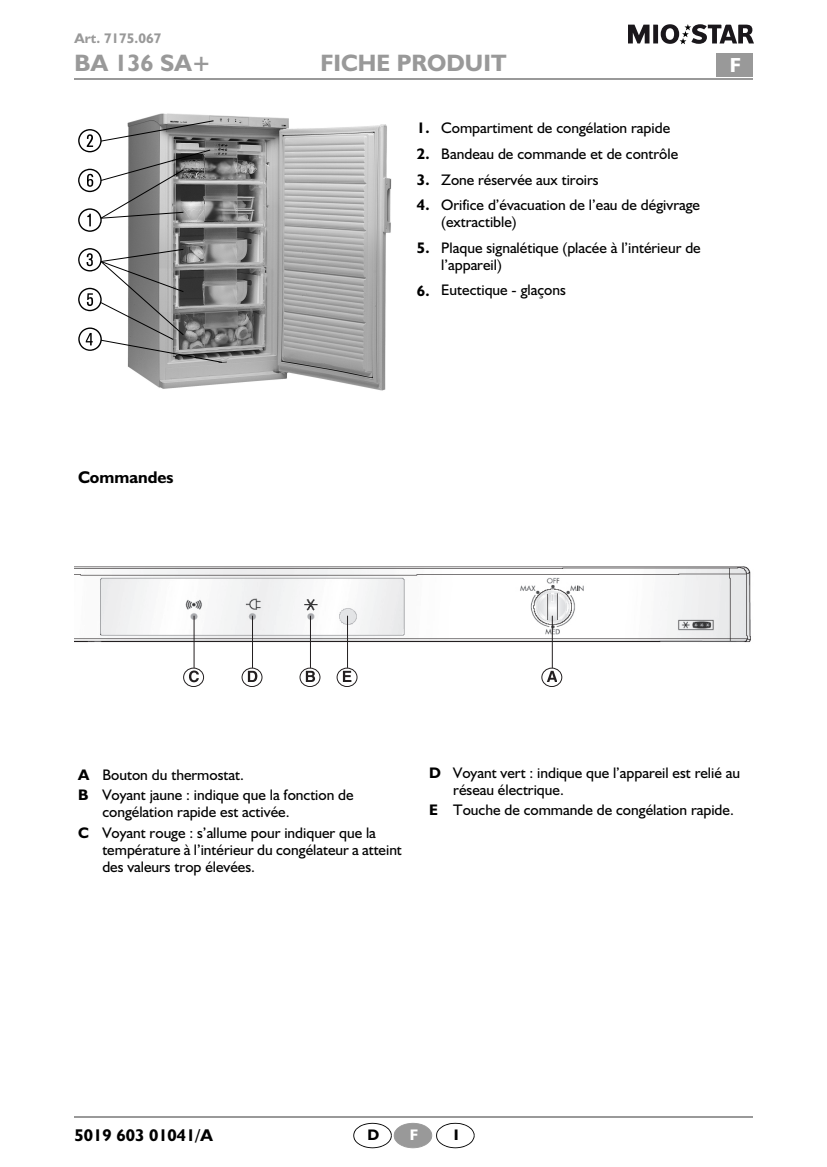
<style>
.page{position:relative;width:827px;height:1167px;background:#fff}
.page>*{position:absolute;margin:0;border:0;box-sizing:border-box;transform-origin:0 0}
.t1{font:700 23.8px "Humanist 521 BT";color:#999}
.t2{font:700 20.47px "Humanist 521 BT";color:#fff}
.t3{font:700 16.97px "Humanist 521 BT";color:#000}
.t4{font:15.4px/17px "Humanist 521 BT";color:#000}
.t5{font:700 15.4px "Humanist 521 BT";color:#000}
.t6{font:700 15.4px "Humanist 521 BT";color:#fff}
.t7{font:700 14px "Humanist 521 BT";color:#999}
.s1{font-weight:700}
</style>
<div class="page">
<div style="left:716px;top:53px;width:36px;height:23px;background:#999"></div>
<svg style="left:752px;top:53px;width:1px;height:24px"></svg>
<hr style="left:716px;top:76px;width:36px;height:1px;background:#999">
<hr style="left:75px;top:78px;width:678px;height:2px;background:#999">
<hr style="left:75px;top:1116px;width:678px;height:1px;background:#999">
<svg style="left:353px;top:1123px;width:121px;height:25px"></svg>
<img style="left:127px;top:113px;width:265px;height:278px">
<svg style="left:78px;top:248px;width:145px;height:115px"></svg>
<svg style="left:78px;top:120px;width:136px;height:112px"></svg>
<img style="left:74px;top:566px;width:677px;height:77px">
<svg style="left:183px;top:615px;width:374px;height:72px"></svg>
<div style="left:541px;top:668px;width:21px;height:19px;border:1px solid #231f20;border-radius:50%"></div>
<svg style="left:628px;top:24px;width:125px;height:20px"></svg>
<p class="t7" style="left:75px;top:30px;width:88px">Art. 7175.067</p>
<h1 class="t1" style="left:75px;top:48px;width:138px">BA 136 SA+</h1>
<p class="t3" style="left:78px;top:467px;width:97px">Commandes</p>
<h1 class="t1" style="left:320px;top:48px;width:187px">FICHE PRODUIT</h1>
<p class="t4" style="left:417px;top:119px;width:255px"><span class="s1">1.</span> Compartiment de congélation rapide</p>
<p class="t4" style="left:417px;top:145px;width:263px"><span class="s1">2.</span> Bandeau de commande et de contrôle</p>
<p class="t4" style="left:417px;top:170px;width:183px"><span class="s1">3.</span> Zone réservée aux tiroirs</p>
<p class="t4" style="left:441px;top:196px;width:260px;text-indent:-24px"><span class="s1">4.</span> Orifice d’évacuation de l’eau de dégivrage (extractible)</p>
<p class="t4" style="left:441px;top:239px;width:261px;text-indent:-24px"><span class="s1">5.</span> Plaque signalétique (placée à l’intérieur de l’appareil)</p>
<p class="t4" style="left:417px;top:281px;width:150px"><span class="s1">6.</span> Eutectique - glaçons</p>
<h2 class="t2" style="left:729px;top:53px;width:13px">F</h2>
<p class="t4" style="left:78px;top:764px;width:277px;line-height:20.5px"><span class="s1">A</span> Bouton du thermostat.<br><span class="s1">B</span> Voyant jaune : indique que la fonction de</p>
<p class="t4" style="left:78px;top:801px;width:299px;line-height:20.5px;text-indent:24px">congélation rapide est activée.<br><span class="s1">C</span> Voyant rouge : s’allume pour indiquer que la</p>
<p class="t4" style="left:102px;top:840px;width:301px">température à l’intérieur du congélateur a atteint des valeurs trop élevées.</p>
<p class="t4" style="left:453px;top:764px;width:288px;text-indent:-24px"><span class="s1">D</span> Voyant vert : indique que l’appareil est relié au réseau électrique.</p>
<p class="t4" style="left:429px;top:801px;width:306px"><span class="s1">E</span> Touche de commande de congélation rapide.</p>
<p class="t3" style="left:75px;top:1124px;width:139px">5019 603 01041/A</p>
<p class="t5" style="left:367px;top:1125px;width:13px">D</p>
<p class="t6" style="left:410px;top:1125px;width:10px">F</p>
<p class="t5" style="left:454px;top:1125px;width:6px">I</p>
</div>
